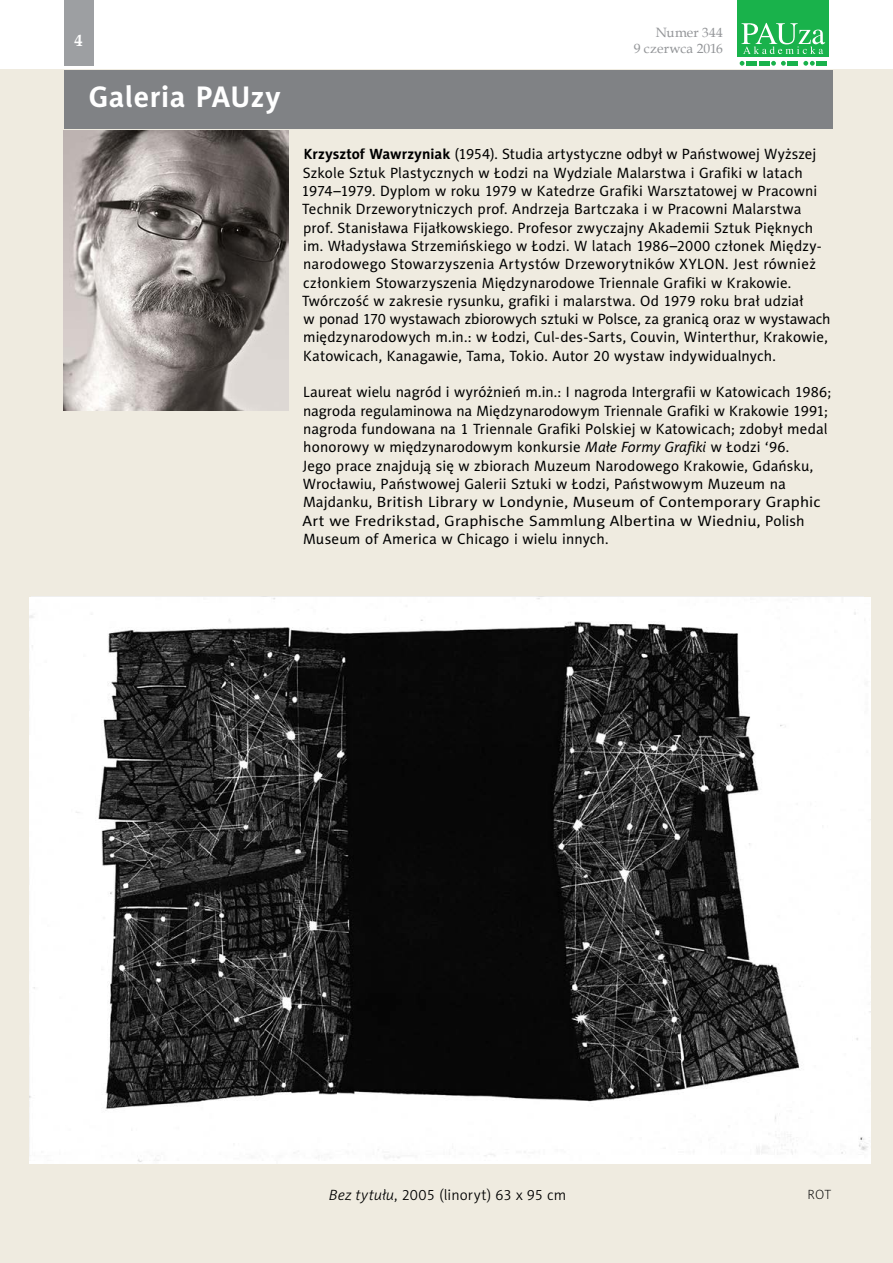
<style>
.page{position:relative;width:893px;height:1263px;background:#fff}
.page>*{position:absolute;margin:0;border:0;box-sizing:border-box;transform-origin:0 0}
.t1{font:700 30px "Naomi Sans EFN";letter-spacing:.02em;color:#fff}
.t2{font:700 16.5px "Book Antiqua";color:#fff}
.t3{font:15px/18.3px "Naomi Sans EFN";letter-spacing:.01em;color:#000}
.t4{font:15px "Naomi Sans EFN Light";letter-spacing:.01em;color:#000}
.t5{font:15px/17.4px "Times";letter-spacing:-.01em;color:#808285;text-align:right}
.t6{font:13.5px/16.2px "Book Antiqua";letter-spacing:.01em;color:#939598;text-align:right}
.t7{font:13.5px "Naomi Sans EFN Thin";color:#000}
.s1{font-weight:700}
.s2{font-style:italic}
</style>
<div class="page">
<div style="left:64px;top:0;width:30px;height:66px;background:#9d9fa2"></div>
<svg style="left:740px;top:61px;width:4px;height:5px"></svg>
<svg style="left:771px;top:61px;width:15px;height:5px"></svg>
<svg style="left:803px;top:61px;width:12px;height:5px"></svg>
<div style="left:746px;top:61px;width:11px;height:5px;background:#19b24b"></div>
<div style="left:759px;top:61px;width:11px;height:5px;background:#19b24b"></div>
<div style="left:787px;top:61px;width:11px;height:5px;background:#19b24b"></div>
<div style="left:816px;top:61px;width:11px;height:5px;background:#19b24b"></div>
<div style="left:737px;top:0;width:92px;height:56px;background:#19b24b"></div>
<svg style="left:741px;top:23px;width:84px;height:31px"></svg>
<div style="left:0;top:70px;width:893px;height:1193px;background:#efebe0"></div>
<div style="left:64px;top:70px;width:768px;height:58px;background:#808285"></div>
<img style="left:64px;top:131px;width:224px;height:279px">
<img style="left:30px;top:597px;width:840px;height:567px">
<p class="t2" style="left:75px;top:30px;width:10px">4</p>
<h1 class="t1" style="left:89px;top:79px;width:194px">Galeria PAUzy</h1>
<p class="t5" style="left:627px;top:24px;width:100px">Numer 216<br>20 czerwca 2015</p>
<p class="t6" style="left:634px;top:24px;width:91px">Numer 344<br>9 czerwca 2016</p>
<p class="t3" style="left:301px;top:145px;width:531px"><span class="s1">Krzysztof Wawrzyniak</span> (1954). Studia artystyczne odbył w Państwowej Wyższej Szkole Sztuk Plastycznych w Łodzi na Wydziale Malarstwa i Grafiki w latach 1974–1979. Dyplom w roku 1979 w Katedrze Grafiki Warsztatowej w Pracowni Technik Drzeworytniczych prof. Andrzeja Bartczaka i w Pracowni Malarstwa prof. Stanisława Fijałkowskiego. Profesor zwyczajny Akademii Sztuk Pięknych im. Władysława Strzemińskiego w Łodzi. W latach 1986–2000 członek Między&shy;narodowego Stowarzyszenia Artystów Drzeworytników XYLON. Jest również członkiem Stowarzyszenia Międzynarodowe Triennale Grafiki w Krakowie.<br>Twórczość w zakresie rysunku, grafiki i malarstwa. Od 1979 roku brał udział<br>w ponad 170 wystawach zbiorowych sztuki w Polsce, za granicą oraz w wystawach międzynarodowych m.in.: w Łodzi, Cul-des-Sarts, Couvin, Winterthur, Krakowie, Katowicach, Kanagawie, Tama, Tokio. Autor 20 wystaw indywidualnych.</p>
<p class="t3" style="left:302px;top:383px;width:530px">Laureat wielu nagród i wyróżnień m.in.: I nagroda Intergrafii w Katowicach 1986; nagroda regulaminowa na Międzynarodowym Triennale Grafiki w Krakowie 1991; nagroda fundowana na 1 Triennale Grafiki Polskiej w Katowicach; zdobył medal honorowy w międzynarodowym konkursie <span class="s2">Małe Formy Grafiki</span> w Łodzi ‘96.<br>Jego prace znajdują się w zbiorach Muzeum Narodowego Krakowie, Gdańsku, Wrocławiu, Państwowej Galerii Sztuki w Łodzi, Państwowym Muzeum na Majdanku, British Library w Londynie, Museum of Contemporary Graphic Art we Fredrikstad, Graphische Sammlung Albertina w Wiedniu, Polish Museum of America w Chicago i wielu innych.</p>
<p class="t4" style="left:329px;top:1187px;width:239px"><span class="s2">Bez tytułu</span>, 2005 (linoryt) 63 x 95 cm</p>
<p class="t7" style="left:807px;top:1187px;width:25px">ROT</p>
</div>
